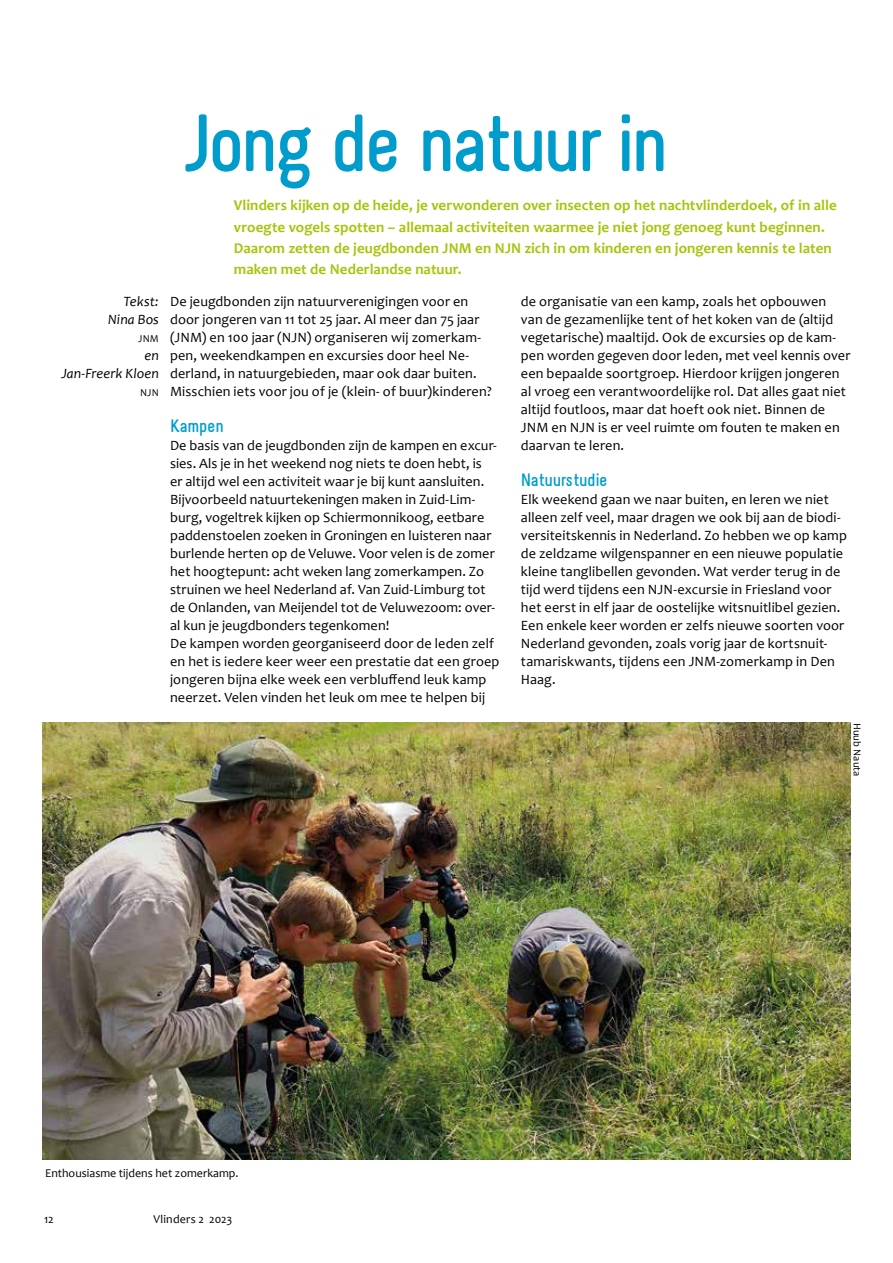
<style>
.page{position:relative;width:893px;height:1263px;background:#fff}
.page>*{position:absolute;margin:0;border:0;box-sizing:border-box;transform-origin:0 0}
.t1{font:700 81px "Melbourne";letter-spacing:-.03em;color:#009dcc}
.t2{font:700 18px "Melbourne";color:#009dcc}
.t3{font:700 15px/21px "Candara";letter-spacing:.005em;color:#a9c30c}
.t4{font:14.25px/18px "Candara";letter-spacing:.01em;color:#000}
.t5{font:italic 14.25px/18px "Candara";letter-spacing:.01em;color:#000;text-align:right}
.t6{font:12px "Candara";color:#000}
.t7{font:10.5px "Candara";color:#000}
</style>
<div class="page">
<img style="left:42px;top:723px;width:808px;height:436px">
<p class="t5" style="left:108px;top:292px;width:52px">Tekst:<br>Nina Bos</p>
<p class="t7" style="left:138px;top:332px;width:22px">JNM</p>
<p class="t5" style="left:61px;top:346px;width:99px">en<br>Jan-Freerk Kloen</p>
<p class="t7" style="left:140px;top:386px;width:20px">NJN</p>
<h1 class="t1" style="left:182px;top:101px;width:487px">Jong de natuur in</h1>
<p class="t3" style="left:234px;top:195px;width:604px">Vlinders kijken op de heide, je verwonderen over insecten op het nachtvlinderdoek, of in alle vroegte vogels spotten – allemaal activiteiten waarmee je niet jong genoeg kunt beginnen.<br>Daarom zetten de jeugdbonden JNM en NJN zich in om kinderen en jongeren kennis te laten maken met de Nederlandse natuur.</p>
<p class="t4" style="left:170px;top:292px;width:323px">De jeugdbonden zijn natuurverenigingen voor en door jongeren van 11 tot 25 jaar. Al meer dan 75 jaar (JNM) en 100 jaar (NJN) organiseren wij zomerkam&shy;pen, weekendkampen en excursies door heel Ne&shy;derland, in natuurgebieden, maar ook daar buiten.<br>Misschien iets voor jou of je (klein- of buur)kinderen?</p>
<p class="t2" style="left:170px;top:416px;width:55px">Kampen</p>
<p class="t4" style="left:170px;top:436px;width:331px">De basis van de jeugdbonden zijn de kampen en excur&shy;sies. Als je in het weekend nog niets te doen hebt, is<br>er altijd wel een activiteit waar je bij kunt aansluiten.<br>Bijvoorbeeld natuurtekeningen maken in Zuid-Lim&shy;burg, vogeltrek kijken op Schiermonnikoog, eetbare paddenstoelen zoeken in Groningen en luisteren naar burlende herten op de Veluwe. Voor velen is de zomer het hoogtepunt: acht weken lang zomerkampen. Zo struinen we heel Nederland af. Van Zuid-Limburg tot de Onlanden, van Meijendel tot de Veluwezoom: over&shy;al kun je jeugdbonders tegenkomen!<br>De kampen worden georganiseerd door de leden zelf en het is iedere keer weer een prestatie dat een groep jongeren bijna elke week een verbluffend leuk kamp neerzet. Velen vinden het leuk om mee te helpen bij</p>
<p class="t4" style="left:521px;top:292px;width:331px">de organisatie van een kamp, zoals het opbouwen van de gezamenlijke tent of het koken van de (altijd vegetarische) maaltijd. Ook de excursies op de kam&shy;pen worden gegeven door leden, met veel kennis over een bepaalde soortgroep. Hierdoor krijgen jongeren al vroeg een verantwoordelijke rol. Dat alles gaat niet altijd foutloos, maar dat hoeft ook niet. Binnen de JNM en NJN is er veel ruimte om fouten te maken en daarvan te leren.</p>
<p class="t2" style="left:521px;top:470px;width:88px">Natuurstudie</p>
<p class="t4" style="left:521px;top:490px;width:328px">Elk weekend gaan we naar buiten, en leren we niet alleen zelf veel, maar dragen we ook bij aan de biodi&shy;versiteitskennis in Nederland. Zo hebben we op kamp de zeldzame wilgenspanner en een nieuwe populatie kleine tanglibellen gevonden. Wat verder terug in de tijd werd tijdens een NJN-excursie in Friesland voor het eerst in elf jaar de oostelijke witsnuitlibel gezien.<br>Een enkele keer worden er zelfs nieuwe soorten voor Nederland gevonden, zoals vorig jaar de kortsnuit&shy;tamariskwants, tijdens een JNM-zomerkamp in Den Haag.</p>
<p class="t7" style="left:864px;top:723px;width:55px;rotate:90deg">Huub Nauta</p>
<p class="t6" style="left:45px;top:1165px;width:195px">Enthousiasme tijdens het zomerkamp.</p>
<p class="t6" style="left:44px;top:1211px;width:11px">12</p>
<p class="t6" style="left:154px;top:1211px;width:80px">Vlinders 2 2023</p>
</div>
